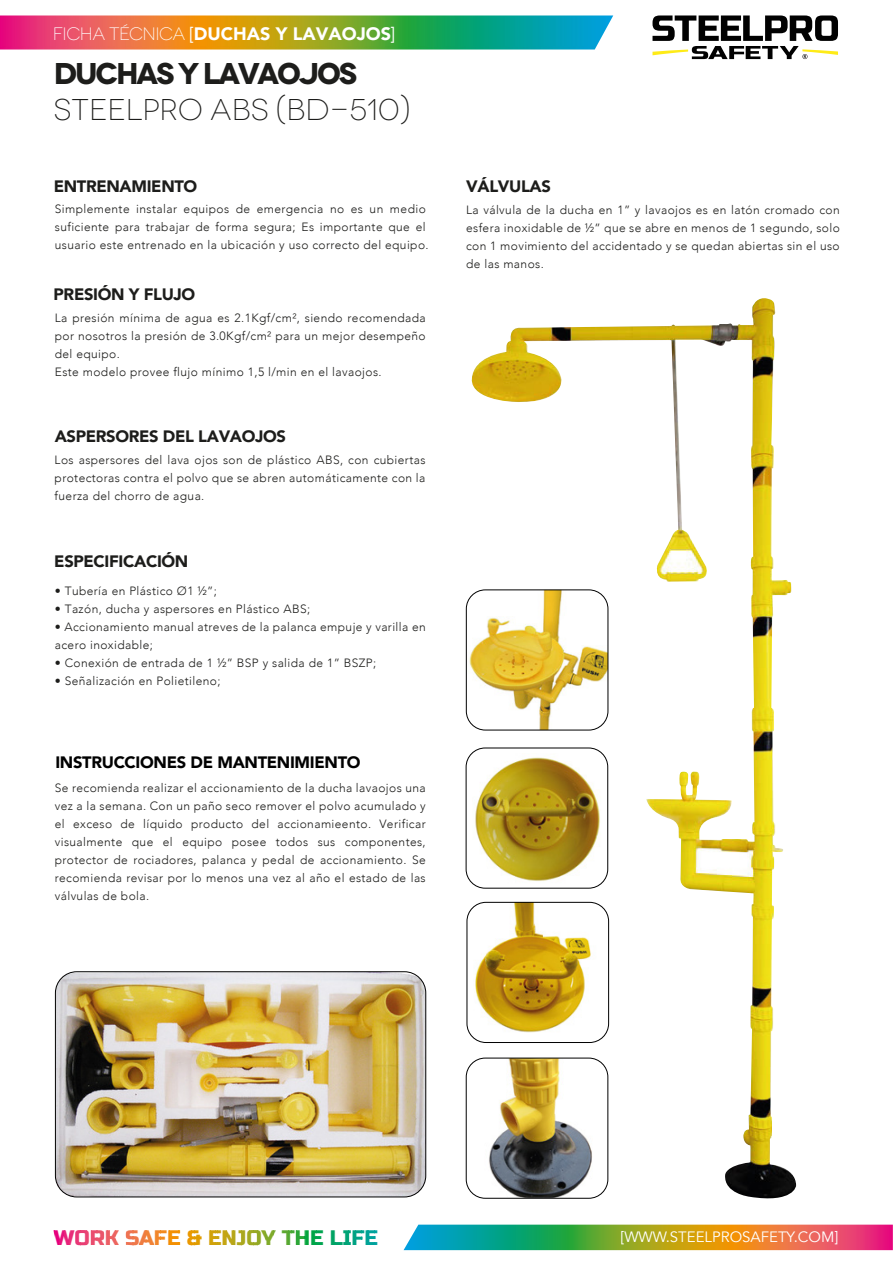
<style>
.page{position:relative;width:893px;height:1263px;background:#fff}
.page>*{position:absolute;margin:0;border:0;box-sizing:border-box;transform-origin:0 0}
.t1{font:300 30px "Novecentowide";color:#1d1d1b}
.t2{font:700 30px "Novecentowide";letter-spacing:-.07em;color:#1d1d1b}
.t3{font:21px "Russo One";color:#e6007d}
.t4{font:900 18px "Avenir";color:#fff}
.t5{font:900 16.5px "Avenir";letter-spacing:-.02em;color:#1d1d1b}
.t6{font:900 16.5px "Avenir";letter-spacing:-.02em;color:#000}
.t7{font:15px "Avenir";color:#fff}
.t8{font:300 12px/18px "Avenir";letter-spacing:.035em;color:#1d1d1b}
.s1{font-family:"Novecentowide";font-weight:300}
.s2{font-weight:400}
.s3{color:#e83777}
.s4{color:#e94970}
.s5{color:#eb5c67}
.s6{color:#ee7056}
.s7{color:#ef7a46}
.s8{color:#f1862b}
.s9{color:#f28d15}
.s10{color:#ea9800}
.s11{color:#d4a006}
.s12{color:#c5a512}
.s13{color:#b0a81c}
.s14{color:#a4a920}
.s15{color:#8caa27}
.s16{color:#5ea831}
.s17{color:#40a735}
.s18{color:#00a547}
.s19{color:#00a363}
.s20{color:#00a375}
.s21{color:#00a281}
.s22{color:#00a292}
</style>
<div class="page">
<svg style="left:652px;top:15px;width:186px;height:44px"></svg>
<img style="left:0;top:15px;width:613px;height:35px">
<img style="left:404px;top:1224px;width:489px;height:26px">
<img style="left:465px;top:307px;width:331px;height:892px">
<img style="left:467px;top:902px;width:133px;height:133px">
<div style="left:467px;top:902px;width:142px;height:141px;border:1px solid #000;border-radius:19px"></div>
<img style="left:472px;top:753px;width:130px;height:131px">
<div style="left:466px;top:748px;width:142px;height:140px;border:1px solid #000;border-radius:19px"></div>
<img style="left:466px;top:590px;width:142px;height:140px">
<div style="left:466px;top:589px;width:142px;height:141px;border:1px solid #000;border-radius:19px"></div>
<img style="left:470px;top:1058px;width:138px;height:140px">
<div style="left:466px;top:1058px;width:142px;height:140px;border:1px solid #000;border-radius:19px"></div>
<img style="left:56px;top:973px;width:370px;height:224px">
<div style="left:55px;top:971px;width:371px;height:226px;border:1px solid #000;border-radius:21px"></div>
<h3 class="t4" style="left:53px;top:19px;width:344px"><span class="s1">FICHA TÉCNICA</span> <span class="s2">[</span>DUCHAS Y LAVAOJOS<span class="s2">]</span></h3>
<h1 class="t2" style="left:54px;top:55px;width:305px">DUCHAS Y LAVAOJOS</h1>
<h1 class="t1" style="left:54px;top:93px;width:358px">STEELPRO ABS (BD-510)</h1>
<h3 class="t5" style="left:54px;top:172px;width:145px">ENTRENAMIENTO</h3>
<p class="t8" style="left:55px;top:200px;width:375px">Simplemente instalar equipos de emergencia no es un medio suficiente para trabajar de forma segura; Es importante que el usuario este entrenado en la ubicación y uso correcto del equipo.</p>
<h3 class="t5" style="left:54px;top:280px;width:143px">PRESIÓN Y FLUJO</h3>
<p class="t8" style="left:55px;top:309px;width:372px">La presión mínima de agua es 2.1Kgf/cm², siendo recomendada por nosotros la presión de 3.0Kgf/cm² para un mejor desempeño del equipo.<br>Este modelo provee flujo mínimo 1,5 l/min en el lavaojos.</p>
<h3 class="t5" style="left:55px;top:422px;width:233px">ASPERSORES DEL LAVAOJOS</h3>
<p class="t8" style="left:55px;top:451px;width:372px;text-align:justify">Los aspersores del lava ojos son de plástico ABS, con cubiertas protectoras contra el polvo que se abren automáticamente con la fuerza del chorro de agua.</p>
<h3 class="t5" style="left:54px;top:547px;width:136px">ESPECIFICACIÓN</h3>
<p class="t8" style="left:55px;top:582px;width:164px">• Tubería en Plástico Ø1 ½”;</p>
<p class="t8" style="left:55px;top:600px;width:257px">• Tazón, ducha y aspersores en Plástico ABS;</p>
<p class="t8" style="left:55px;top:618px;width:372px">• Accionamiento manual atreves de la palanca empuje y varilla en acero inoxidable;</p>
<p class="t8" style="left:55px;top:654px;width:323px">• Conexión de entrada de 1 ½” BSP y salida de 1” BSZP;</p>
<p class="t8" style="left:55px;top:672px;width:167px">• Señalización en Polietileno;</p>
<h3 class="t6" style="left:55px;top:748px;width:307px">INSTRUCCIONES DE MANTENIMIENTO</h3>
<p class="t8" style="left:55px;top:779px;width:372px;text-align:justify">Se recomienda realizar el accionamiento de la ducha lavaojos una vez a la semana. Con un paño seco remover el polvo acumulado y el exceso de líquido producto del accionamieento. Verificar visualmente que el equipo posee todos sus componentes, protector de rociadores, palanca y pedal de accionamiento. Se recomienda revisar por lo menos una vez al año el estado de las válvulas de bola.</p>
<h3 class="t5" style="left:466px;top:172px;width:86px">VÁLVULAS</h3>
<p class="t8" style="left:466px;top:201px;width:375px;text-align:justify">La válvula de la ducha en 1” y lavaojos es en latón cromado con esfera inoxidable de ½” que se abre en menos de 1 segundo, solo con 1 movimiento del accidentado y se quedan abiertas sin el uso de las manos.</p>
<h2 class="t3" style="left:54px;top:1226px;width:326px">W<span class="s3">O</span><span class="s4">R</span><span class="s5">K</span> <span class="s6">S</span><span class="s7">A</span><span class="s8">F</span><span class="s9">E</span> <span class="s10">&amp;</span> <span class="s11">E</span><span class="s12">N</span><span class="s13">J</span><span class="s14">O</span><span class="s15">Y</span> <span class="s16">T</span><span class="s17">H</span><span class="s18">E</span> <span class="s19">L</span><span class="s20">I</span><span class="s21">F</span><span class="s22">E</span></h2>
<p class="t7" style="left:620px;top:1227px;width:219px">[WWW.STEELPROSAFETY.COM]</p>
</div>
